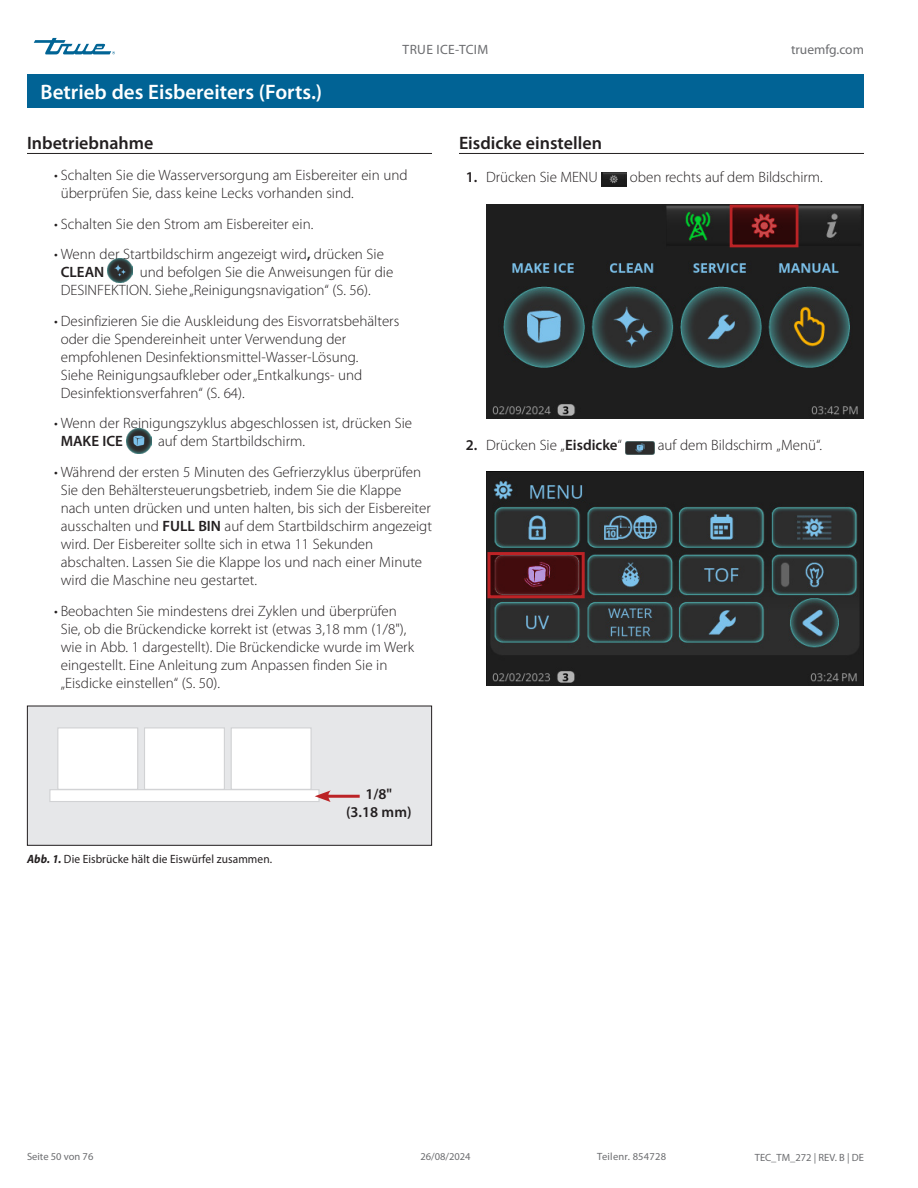
<style>
.page{position:relative;width:918px;height:1188px;background:#fff}
.page>*{position:absolute;margin:0;border:0;box-sizing:border-box;transform-origin:0 0}
.Title_bar_Page_header{font:600 21px "Myriad Pro";color:#fff}
.Subhead_underscore_H1{font:600 18px "Myriad Pro";color:#231f20}
.t1{font:300 15px/18px "Myriad Pro";color:#231f20}
.Title_bar_Page_header-2{font:600 15px "Myriad Pro";color:#231f20}
.t2{font:13.5px "Myriad Pro";letter-spacing:.025em;color:#6c6d70}
.t3{font:13.5px "Myriad Pro";color:#6c6d70}
.Caption_FIG_Regular{font:12px "Myriad Pro";letter-spacing:.01em;color:#231f20;scale:.95 1}
.t4{font:10.5px "Myriad Pro";color:#6c6d70}
.t5{font:10.5px "Myriad Pro";letter-spacing:.025em;color:#6c6d70}
.s1{font-weight:600}
.s2{font-weight:700;font-style:italic}
</style>
<div class="page">
<svg style="left:34px;top:38px;width:81px;height:16px"></svg>
<hr style="left:459px;top:153px;width:405px;height:1px;background:#231f20">
<img style="left:601px;top:173px;width:25px;height:14px">
<img style="left:626px;top:441px;width:28px;height:14px">
<img style="left:108px;top:258px;width:25px;height:25px">
<img style="left:126px;top:429px;width:25px;height:24px">
<img style="left:486px;top:205px;width:378px;height:214px">
<svg style="left:734px;top:209px;width:60px;height:34px;fill:#32090a"></svg>
<div style="left:730px;top:205px;width:68px;height:42px;border:3px solid #bc2326"></div>
<div style="left:27px;top:74px;width:837px;height:34px;background:#016395"></div>
<div style="left:27px;top:706px;width:405px;height:139px;background:#e6e7e9"></div>
<div style="left:27px;top:706px;width:405px;height:140px;border:1px solid #231f20"></div>
<div style="left:49px;top:789px;width:271px;height:13px;background:#fff;border:1px solid #d1d2d4"></div>
<div style="left:57px;top:727px;width:81px;height:63px;background:#fff;border:1px solid #d1d2d4"></div>
<div style="left:144px;top:727px;width:81px;height:63px;background:#fff;border:1px solid #d1d2d4"></div>
<div style="left:231px;top:727px;width:81px;height:63px;background:#fff;border:1px solid #d1d2d4"></div>
<hr style="left:325px;top:795px;width:35px;height:3px;background:#bc2326">
<svg style="left:315px;top:790px;width:16px;height:12px"></svg>
<img style="left:486px;top:471px;width:378px;height:214px">
<svg style="left:492px;top:556px;width:89px;height:38px;fill:#420c0d"></svg>
<div style="left:488px;top:552px;width:97px;height:46px;border:3px solid #bc2326"></div>
<hr style="left:27px;top:153px;width:405px;height:1px;background:#231f20">
<p class="Title_bar_Page_header" style="left:41px;top:80px;width:283px">Betrieb des Eisbereiters (Forts.)</p>
<p class="t2" style="left:403px;top:42px;width:87px">TRUE ICE-TCIM</p>
<p class="t3" style="left:791px;top:42px;width:74px">truemfg.com</p>
<p class="Subhead_underscore_H1" style="left:27px;top:132px;width:128px">Inbetriebnahme</p>
<p class="t1" style="left:61px;top:166px;width:348px;text-indent:-7px">• Schalten Sie die Wasserversorgung am Eisbereiter ein und überprüfen Sie, dass keine Lecks vorhanden sind.</p>
<p class="t1" style="left:54px;top:215px;width:261px">• Schalten Sie den Strom am Eisbereiter ein.</p>
<p class="t1" style="left:61px;top:245px;width:325px;text-indent:-7px">• Wenn der Startbildschirm angezeigt wird<span class="s1">,</span> drücken Sie<br><span class="s1">CLEAN</span></p>
<p class="t1" style="left:61px;top:263px;width:334px;text-indent:79px">und befolgen Sie die Anweisungen für die<br>DESINFEKTION. Siehe „Reinigungsnavigation“ (S. 56).</p>
<p class="t1" style="left:61px;top:312px;width:340px;text-indent:-7px">• Desinfizieren Sie die Auskleidung des Eisvorratsbehälters oder die Spendereinheit unter Verwendung der empfohlenen Desinfektionsmittel-Wasser-Lösung.<br>Siehe Reinigungsaufkleber oder „Entkalkungs- und Desinfektionsverfahren“ (S. 64).</p>
<p class="t1" style="left:61px;top:414px;width:353px;text-indent:-7px">• Wenn der Reinigungszyklus abgeschlossen ist, drücken Sie<br><span class="s1">MAKE ICE</span></p>
<p class="t1" style="left:158px;top:432px;width:149px">auf dem Startbildschirm.</p>
<p class="t1" style="left:61px;top:463px;width:373px;text-indent:-7px">• Während der ersten 5 Minuten des Gefrierzyklus überprüfen Sie den Behältersteuerungsbetrieb, indem Sie die Klappe nach unten drücken und unten halten, bis sich der Eisbereiter ausschalten und <span class="s1">FULL BIN</span> auf dem Startbildschirm angezeigt wird. Der Eisbereiter sollte sich in etwa 11 Sekunden abschalten. Lassen Sie die Klappe los und nach einer Minute wird die Maschine neu gestartet.</p>
<p class="t1" style="left:61px;top:603px;width:355px;text-indent:-7px">• Beobachten Sie mindestens drei Zyklen und überprüfen Sie, ob die Brückendicke korrekt ist (etwas 3,18 mm (1/8"), wie in Abb. 1 dargestellt). Die Brückendicke wurde im Werk eingestellt. Eine Anleitung zum Anpassen finden Sie in „Eisdicke einstellen“ (S. 50).</p>
<p class="Subhead_underscore_H1" style="left:459px;top:132px;width:144px">Eisdicke einstellen</p>
<p class="t1" style="left:466px;top:169px;width:134px"><span class="s1">1.</span> Drücken Sie MENU</p>
<p class="t1" style="left:630px;top:169px;width:195px">oben rechts auf dem Bildschirm.</p>
<p class="t1" style="left:466px;top:436px;width:158px"><span class="s1">2.</span> Drücken Sie „<span class="s1">Eisdicke</span>“</p>
<p class="t1" style="left:658px;top:436px;width:166px">auf dem Bildschirm „Menü“.</p>
<p class="Caption_FIG_Regular" style="left:27px;top:852px;width:260px"><span class="s2">Abb. 1.</span> Die Eisbrücke hält die Eiswürfel zusammen.</p>
<p class="Title_bar_Page_header-2" style="left:365px;top:785px;width:28px">1/8"</p>
<p class="Title_bar_Page_header-2" style="left:346px;top:803px;width:67px">(3.18 mm)</p>
<p class="t4" style="left:27px;top:1150px;width:68px">Seite 50 von 76</p>
<p class="t4" style="left:420px;top:1150px;width:52px">26/08/2024</p>
<p class="t5" style="left:597px;top:1150px;width:71px">Teilenr. 854728</p>
<p class="t4" style="left:755px;top:1151px;width:111px">TEC_TM_272 | REV. B | DE</p>
</div>
